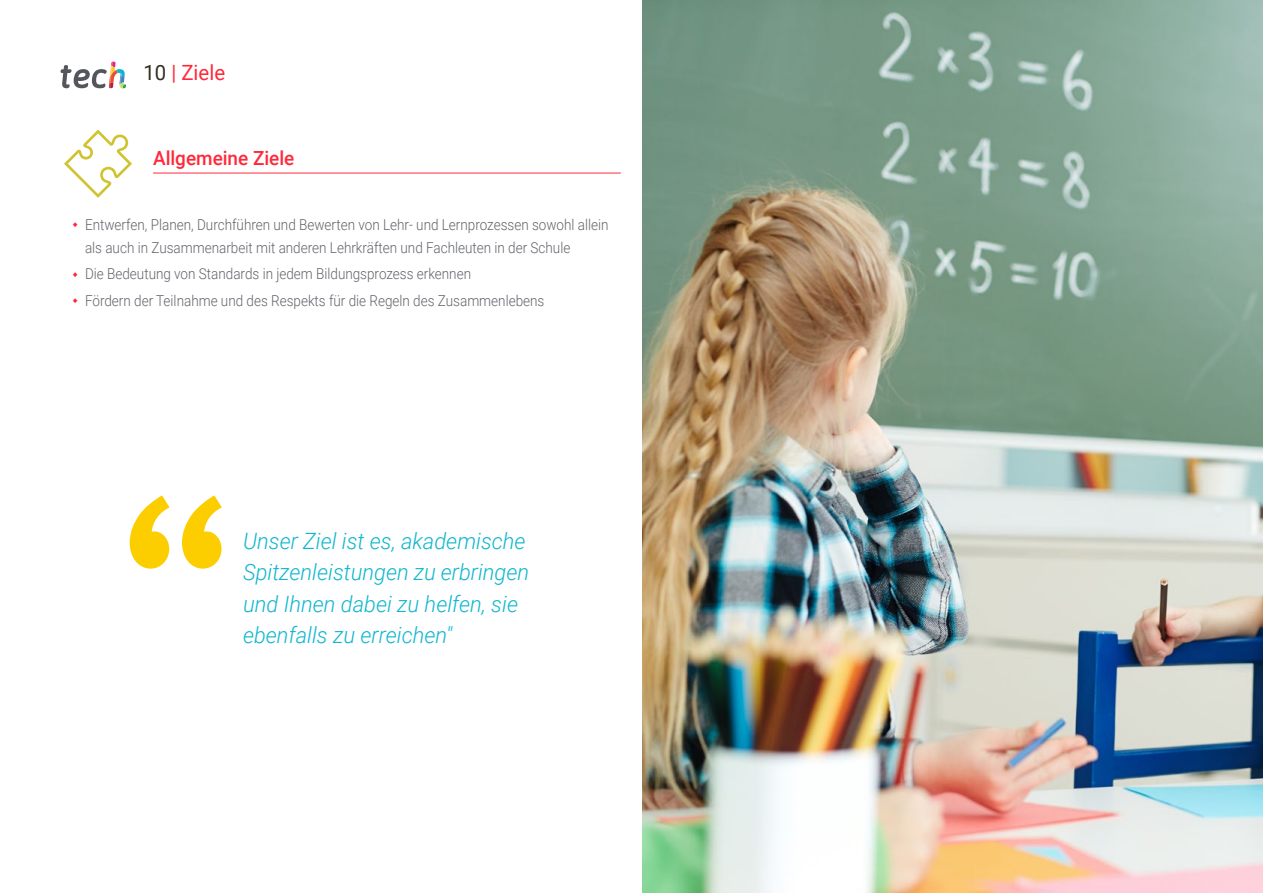
<style>
.page{position:relative;width:1263px;height:893px;background:#fff}
.page>*{position:absolute;margin:0;border:0;box-sizing:border-box;transform-origin:0 0}
.t1{font:italic 300 22.5px/31.5px "Roboto";color:#0fb6cf}
.t2{font:21px "Roboto";color:#ff293a}
.t3{font:500 19.5px "Roboto";color:#ff293a}
.t4{font:300 15px/22.5px "Roboto";color:#61646a;scale:.9 1}
.s1{color:#312e20}
</style>
<div class="page">
<img style="left:642px;top:0;width:621px;height:893px">
<hr style="left:153px;top:173px;width:468px;height:1px;background:#ff293a">
<svg style="left:64px;top:130px;width:68px;height:68px"></svg>
<svg style="left:61px;top:62px;width:65px;height:27px"></svg>
<svg style="left:130px;top:495px;width:92px;height:74px"></svg>
<h2 class="t2" style="left:144px;top:57px;width:83px"><span class="s1">10</span> | Ziele</h2>
<h3 class="t3" style="left:153px;top:144px;width:143px">Allgemeine Ziele</h3>
<p class="t4" style="left:85px;top:213px;width:583px">Entwerfen, Planen, Durchführen und Bewerten von Lehr- und Lernprozessen sowohl allein als auch in Zusammenarbeit mit anderen Lehrkräften und Fachleuten in der Schule</p>
<p class="t4" style="left:85px;top:260px;width:512px;line-height:26.7px">Die Bedeutung von Standards in jedem Bildungsprozess erkennen<br>Fördern der Teilnahme und des Respekts für die Regeln des Zusammenlebens</p>
<h1 class="t1" style="left:243px;top:524px;width:288px">Unser Ziel ist es, akademische<br>Spitzenleistungen zu erbringen und Ihnen dabei zu helfen, sie ebenfalls zu erreichen″</h1>
</div>
